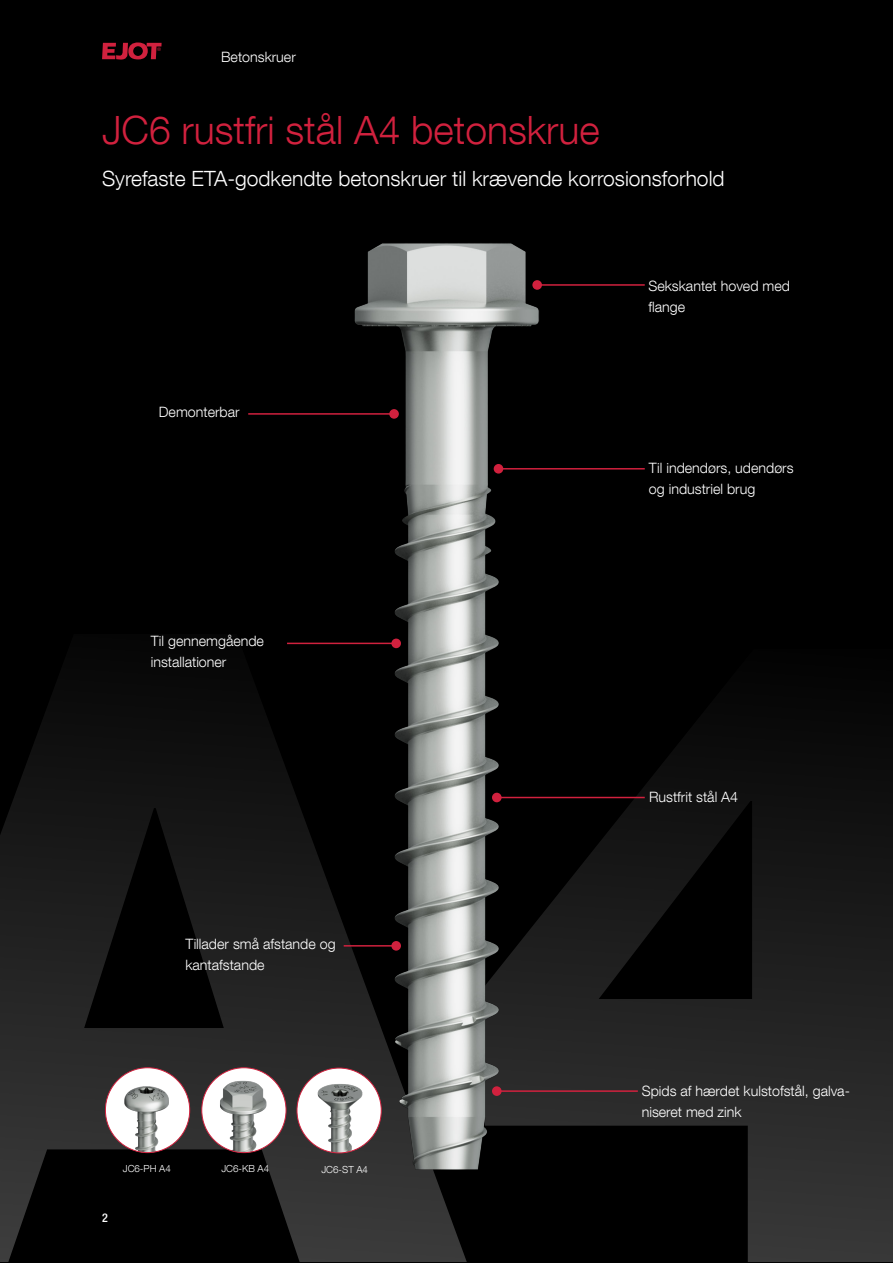
<style>
.page{position:relative;width:893px;height:1263px;background:#000}
.page>*{position:absolute;margin:0;border:0;box-sizing:border-box;transform-origin:0 0}
.h1-red-2020{font:300 39px "Helvetica Neue LT Com";color:#d1213e}
.h2-black-2020{font:300 21px "Helvetica Neue LT Com";color:#fff}
.body-2020{font:300 14.25px/21px "Helvetica Neue LT Com";color:#fff}
.chapter-head-2024{font:300 14.25px "Helvetica Neue LT Com";color:#fff}
.pagina-left-2020{font:500 condensed 12px "Helvetica Neue LT Com";color:#fff}
.marginal-note-2020{font:300 9.75px "Helvetica Neue LT Com";color:#fff}
</style>
<div class="page">
<svg style="left:0;top:642px;width:893px;height:620px"></svg>
<img style="left:350px;top:243px;width:193px;height:930px">
<svg style="left:102px;top:42px;width:60px;height:18px"></svg>
<hr style="left:498px;top:468px;width:147px;height:1px;background:#d1213e">
<div style="left:494px;top:464px;width:9px;height:10px;background:#d1213e;border-radius:50%"></div>
<hr style="left:497px;top:797px;width:148px;height:1px;background:#d1213e">
<div style="left:492px;top:793px;width:10px;height:9px;background:#d1213e;border-radius:50%"></div>
<hr style="left:497px;top:1090px;width:141px;height:2px;background:#d1213e">
<div style="left:492px;top:1086px;width:10px;height:10px;background:#d1213e;border-radius:50%"></div>
<hr style="left:537px;top:284px;width:108px;height:2px;background:#d1213e">
<div style="left:532px;top:280px;width:10px;height:10px;background:#d1213e;border-radius:50%"></div>
<hr style="left:248px;top:413px;width:146px;height:2px;background:#d1213e">
<div style="left:389px;top:409px;width:10px;height:10px;background:#d1213e;border-radius:50%"></div>
<hr style="left:287px;top:643px;width:109px;height:1px;background:#d1213e">
<div style="left:391px;top:639px;width:10px;height:9px;background:#d1213e;border-radius:50%"></div>
<hr style="left:344px;top:945px;width:52px;height:1px;background:#d1213e">
<div style="left:391px;top:941px;width:10px;height:10px;background:#d1213e;border-radius:50%"></div>
<div style="left:105px;top:1068px;width:85px;height:84px;background:#fff;border-radius:50%"></div>
<img style="left:123px;top:1086px;width:46px;height:66px">
<div style="left:202px;top:1068px;width:84px;height:84px;background:#fff;border-radius:50%"></div>
<img style="left:220px;top:1081px;width:47px;height:71px">
<div style="left:297px;top:1068px;width:84px;height:85px;background:#fff;border-radius:50%"></div>
<img style="left:317px;top:1084px;width:46px;height:69px">
<p class="chapter-head-2024" style="left:221px;top:48px;width:76px">Betonskruer</p>
<p class="h1-red-2020" style="left:102px;top:106px;width:499px">JC6 rustfri stål A4 betonskrue</p>
<p class="h2-black-2020" style="left:102px;top:166px;width:624px">Syrefaste ETA-godkendte betonskruer til krævende korrosionsforhold</p>
<p class="body-2020" style="left:159px;top:401px;width:82px">Demonterbar</p>
<p class="body-2020" style="left:151px;top:630px;width:115px">Til gennemgående installationer</p>
<p class="body-2020" style="left:185px;top:933px;width:152px">Tillader små afstande og kantafstande</p>
<p class="marginal-note-2020" style="left:123px;top:1163px;width:50px">JC6-PH A4</p>
<p class="marginal-note-2020" style="left:221px;top:1163px;width:49px">JC6-KB A4</p>
<p class="marginal-note-2020" style="left:321px;top:1163px;width:48px">JC6-ST A4</p>
<p class="pagina-left-2020" style="left:102px;top:1211px;width:7px">2</p>
<p class="body-2020" style="left:648px;top:275px;width:143px">Sekskantet hoved med flange</p>
<p class="body-2020" style="left:649px;top:457px;width:146px">Til indendørs, udendørs og industriel brug</p>
<p class="body-2020" style="left:649px;top:786px;width:91px">Rustfrit stål A4</p>
<p class="body-2020" style="left:642px;top:1080px;width:210px">Spids af hærdet kulstofstål, galva&shy;niseret med zink</p>
</div>
